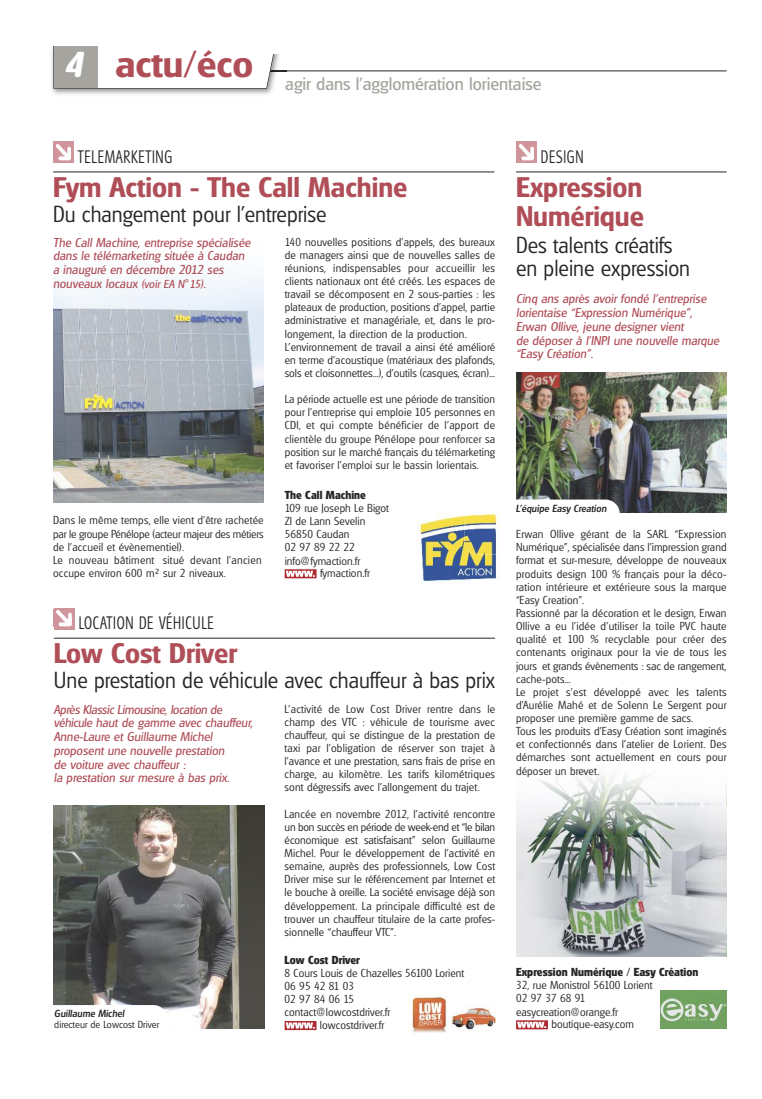
<style>
.page{position:relative;width:762px;height:1099px;background:#fff}
.page>*{position:absolute;margin:0;border:0;box-sizing:border-box;transform-origin:0 0}
.t1{font:600 36px "Glasgow";color:#b04e58;scale:1.1 1}
.t2{font:600 27.5px/28.8px "Glasgow";color:#b04e58;scale:1.04 1}
.t3{font:300 22.5px/22.5px "Glasgow";color:#272627;scale:.96 1}
.t4{font:300 17.5px "Glasgow";letter-spacing:.05em;color:#272627;scale:.8 1}
.t5{font:17.5px "Glasgow";color:#a5a49f}
.t6{font:italic 12.5px/13.8px "Glasgow";letter-spacing:.005em;color:#b04e58}
.t7{font:300 11.25px/13.1px "Glasgow";letter-spacing:.01em;color:#272627}
.t8{font:700 11.25px "Glasgow";letter-spacing:.005em;color:#272627}
.t9{font:italic 500 10px "Glasgow";letter-spacing:.005em;color:#272627}
.t10{font:300 10px "Glasgow";letter-spacing:.005em;color:#272627}
.s1{font-family:"Hangover";font-weight:700;font-size:39.38px;color:#fff}
.s2{font-size:11.25px}
.s3{font-family:"Lucida Grande";font-style:normal;font-size:11.25px}
.s4{font-family:"Lucida Grande";font-weight:400}
</style>
<div class="page">
<img style="left:516px;top:372px;width:210px;height:141px">
<div style="left:464px;top:499px;width:156px;height:55px;background:#fff;border-radius:14px"></div>
<hr style="left:56px;top:71px;width:670px;height:1px;background:#272627">
<img style="left:51px;top:48px;width:236px;height:47px">
<img style="left:275px;top:71px;width:12px;height:1px">
<svg style="left:53px;top:46px;width:222px;height:43px"></svg>
<div style="left:54px;top:41px;width:234px;height:13px;background:#fff"></div>
<div style="left:54px;top:46px;width:43px;height:42px;background:#a5a49f"></div>
<img style="left:53px;top:305px;width:211px;height:197px">
<hr style="left:53px;top:172px;width:441px;height:1px;background:#272627">
<svg style="left:53px;top:142px;width:21px;height:21px"></svg>
<img style="left:53px;top:144px;width:21px;height:16px">
<svg style="left:285px;top:569px;width:31px;height:9px"></svg>
<img style="left:417px;top:511px;width:83px;height:72px">
<img style="left:464px;top:511px;width:38px;height:43px">
<img style="left:53px;top:805px;width:211px;height:223px">
<div style="left:33px;top:1005px;width:135px;height:54px;background:#fff;border-radius:14px"></div>
<hr style="left:54px;top:638px;width:441px;height:1px;background:#272627">
<svg style="left:54px;top:608px;width:20px;height:21px"></svg>
<img style="left:54px;top:610px;width:20px;height:16px">
<svg style="left:285px;top:1021px;width:31px;height:9px"></svg>
<img style="left:409px;top:993px;width:86px;height:40px">
<svg style="left:516px;top:1020px;width:32px;height:9px"></svg>
<img style="left:660px;top:990px;width:66px;height:38px">
<img style="left:516px;top:836px;width:210px;height:120px">
<img style="left:516px;top:774px;width:211px;height:62px">
<hr style="left:516px;top:172px;width:210px;height:1px;background:#272627">
<svg style="left:516px;top:142px;width:21px;height:21px"></svg>
<img style="left:516px;top:144px;width:21px;height:16px">
<h1 class="t1" style="left:66px;top:44px;width:172px"><span class="s1">4</span> actu/éco</h1>
<h3 class="t5" style="left:285px;top:74px;width:258px">agir dans l’agglomération lorientaise</h3>
<h3 class="t4" style="left:78px;top:146px;width:119px">TELEMARKETING</h3>
<h2 class="t2" style="left:53px;top:173px;width:342px">Fym Action - The Call Machine</h2>
<h3 class="t3" style="left:53px;top:203px;width:286px">Du changement pour l’entreprise</h3>
<p class="t6" style="left:53px;top:235px;width:199px">The Call Machine, entreprise spécialisée dans le télémarketing située à Caudan a inauguré en décembre 2012 ses nouveaux locaux <span class="s2">(voir EA N</span><span class="s3">°</span><span class="s2">15)</span>.</p>
<p class="t7" style="left:53px;top:514px;width:212px">Dans le même temps, elle vient d’être rachetée par le groupe Pénélope (acteur majeur des métiers de l’accueil et évènementiel).<br>Le nouveau bâtiment situé devant l’ancien occupe environ 600 m<span class="s4">²</span> sur 2 niveaux.</p>
<p class="t7" style="left:285px;top:235px;width:212px">140 nouvelles positions d’appels, des bureaux de managers ainsi que de nouvelles salles de réunions, indispensables pour accueillir les clients nationaux ont été créés. Les espaces de travail se décomposent en 2 sous-parties : les plateaux de production, positions d’appel, partie administrative et managériale, et, dans le pro&shy;longement, la direction de la production.<br>L’environnement de travail a ainsi été amélioré en terme d'acoustique (matériaux des plafonds, sols et cloisonnettes...), d'outils (casques, écran)...</p>
<p class="t7" style="left:285px;top:393px;width:212px;text-align:justify">La période actuelle est une période de transition pour l’entreprise qui emploie 105 personnes en CDI, et qui compte bénéficier de l’apport de clientèle du groupe Pénélope pour renforcer sa position sur le marché français du télémarketing et favoriser l'emploi sur le bassin lorientais.</p>
<p class="t8" style="left:285px;top:488px;width:83px">The Call Machine</p>
<p class="t7" style="left:285px;top:501px;width:106px">109 rue Joseph Le Bigot</p>
<p class="t7" style="left:285px;top:514px;width:82px">ZI de Lann Sevelin</p>
<p class="t7" style="left:285px;top:528px;width:66px">56850 Caudan</p>
<p class="t7" style="left:285px;top:541px;width:72px">02 97 89 22 22</p>
<p class="t7" style="left:285px;top:554px;width:77px">info@fymaction.fr</p>
<p class="t7" style="left:320px;top:566px;width:51px">fymaction.fr</p>
<h3 class="t4" style="left:79px;top:612px;width:170px">LOCATION DE VÉHICULE</h3>
<h2 class="t2" style="left:54px;top:639px;width:178px">Low Cost Driver</h2>
<h3 class="t3" style="left:54px;top:669px;width:461px">Une prestation de véhicule avec chauffeur à bas prix</h3>
<p class="t6" style="left:54px;top:702px;width:200px">Après Klassic Limousine, location de véhicule haut de gamme avec chauffeur, Anne-Laure et Guillaume Michel proposent une nouvelle prestation<br>de voiture avec chauffeur :<br>la prestation sur mesure à bas prix.</p>
<p class="t9" style="left:54px;top:1007px;width:72px">Guillaume Michel</p>
<p class="t10" style="left:54px;top:1018px;width:106px">directeur de Lowcost Driver</p>
<p class="t7" style="left:285px;top:702px;width:212px;text-align:justify">L’activité de Low Cost Driver rentre dans le champ des VTC : véhicule de tourisme avec chauffeur, qui se distingue de la prestation de taxi par l’obligation de réserver son trajet à l’avance et une prestation, sans frais de prise en charge, au kilomètre. Les tarifs kilométriques sont dégressifs avec l’allongement du trajet.</p>
<p class="t7" style="left:285px;top:807px;width:212px;text-align:justify">Lancée en novembre 2012, l’activité rencontre un bon succès en période de week-end et “le bilan économique est satisfaisant” selon Guillaume Michel. Pour le développement de l’activité en semaine, auprès des professionnels, Low Cost Driver mise sur le référencement par Internet et le bouche à oreille. La société envisage déjà son développement. La principale difficulté est de trouver un chauffeur titulaire de la carte profes&shy;sionnelle “chauffeur VTC”.</p>
<p class="t8" style="left:285px;top:953px;width:77px">Low Cost Driver</p>
<p class="t7" style="left:285px;top:966px;width:181px">8 Cours Louis de Chazelles 56100 Lorient</p>
<p class="t7" style="left:285px;top:979px;width:71px">06 95 42 81 03</p>
<p class="t7" style="left:285px;top:992px;width:71px">02 97 84 06 15</p>
<p class="t7" style="left:285px;top:1005px;width:107px">contact@lowcostdriver.fr</p>
<p class="t7" style="left:320px;top:1018px;width:66px">lowcostdriver.fr</p>
<h3 class="t4" style="left:541px;top:146px;width:55px">DESIGN</h3>
<h2 class="t2" style="left:516px;top:173px;width:124px">Expression<br>Numérique</h2>
<h3 class="t3" style="left:516px;top:234px;width:183px">Des talents créatifs en pleine expression</h3>
<p class="t6" style="left:516px;top:292px;width:205px">Cinq ans après avoir fondé l’entreprise lorientaise “Expression Numérique”, Erwan Ollive, jeune designer vient<br>de déposer à l’INPI une nouvelle marque “Easy Création”.</p>
<p class="t9" style="left:516px;top:502px;width:92px">L’équipe Easy Creation</p>
<p class="t7" style="left:516px;top:527px;width:212px">Erwan Ollive gérant de la SARL “Expression Numérique”, spécialisée dans l’impression grand format et sur-mesure, développe de nouveaux produits design 100 % français pour la déco&shy;ration intérieure et extérieure sous la marque “Easy Creation”.<br>Passionné par la décoration et le design, Erwan Ollive a eu l’idée d’utiliser la toile PVC haute qualité et 100 % recyclable pour créer des contenants originaux pour la vie de tous les jours et grands évènements : sac de rangement, cache-pots...<br>Le projet s’est développé avec les talents d’Aurélie Mahé et de Solenn Le Sergent pour proposer une première gamme de sacs.<br>Tous les produits d’Easy Création sont imaginés et confectionnés dans l’atelier de Lorient. Des démarches sont actuellement en cours pour déposer un brevet.</p>
<p class="t8" style="left:516px;top:965px;width:184px">Expression Numérique / Easy Création</p>
<p class="t7" style="left:516px;top:978px;width:138px">32, rue Monistrol 56100 Lorient</p>
<p class="t7" style="left:516px;top:992px;width:71px">02 97 37 68 91</p>
<p class="t7" style="left:516px;top:1005px;width:103px">easycreation@orange.fr</p>
<p class="t7" style="left:551px;top:1017px;width:84px">boutique-easy.com</p>
</div>
